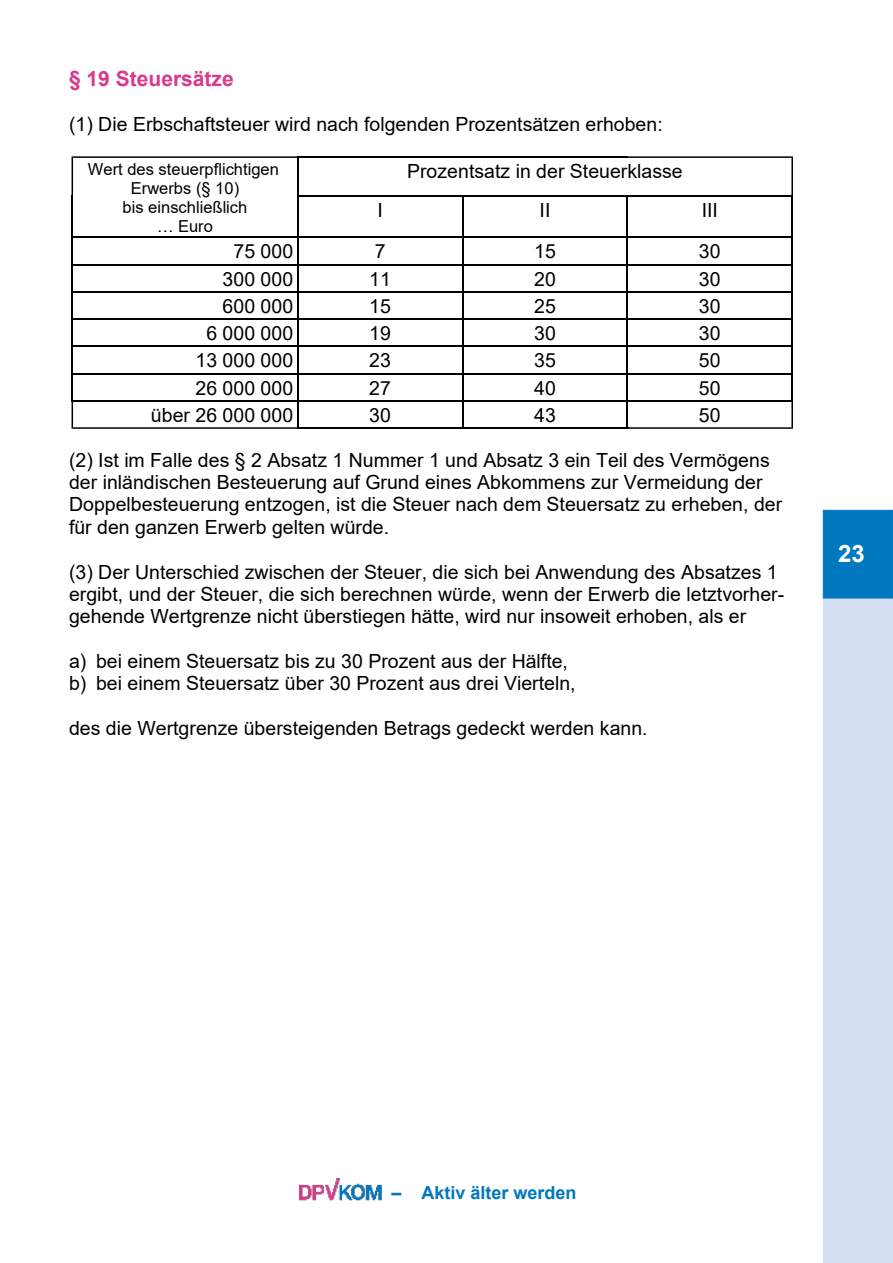
<style>
.page{position:relative;width:893px;height:1263px;background:#fff}
.page>*{position:absolute;margin:0;border:0;box-sizing:border-box;transform-origin:0 0}
.t1{font:700 24px "Arial";color:#fff}
.t2{font:700 21px "Arial";color:#d93a8c}
.t3{font:19.5px/22.4px "Arial";color:#000}
.t4{font:700 18px "Arial";color:#0078c0}
.t5{font:16.5px/18.9px "Arial";color:#000;text-align:center}
</style>
<div class="page">
<div style="left:823px;top:510px;width:70px;height:89px;background:#0078c0;border:1px solid #0078c0"></div>
<div style="left:823px;top:599px;width:70px;height:664px;background:#d3e0f4"></div>
<img style="left:299px;top:1179px;width:83px;height:21px">
<hr style="left:297px;top:156px;width:166px;height:2px;background:#000">
<hr style="left:463px;top:156px;width:164px;height:2px;background:#000">
<hr style="left:297px;top:195px;width:166px;height:2px;background:#000">
<hr style="left:462px;top:195px;width:166px;height:2px;background:#000">
<hr style="left:297px;top:237px;width:166px;height:1px;background:#000">
<hr style="left:462px;top:237px;width:166px;height:1px;background:#000">
<hr style="left:297px;top:264px;width:166px;height:1px;background:#000">
<hr style="left:462px;top:264px;width:166px;height:1px;background:#000">
<hr style="left:297px;top:291px;width:166px;height:2px;background:#000">
<hr style="left:462px;top:291px;width:166px;height:2px;background:#000">
<hr style="left:297px;top:318px;width:166px;height:2px;background:#000">
<hr style="left:462px;top:318px;width:166px;height:2px;background:#000">
<hr style="left:297px;top:346px;width:166px;height:1px;background:#000">
<hr style="left:462px;top:346px;width:166px;height:1px;background:#000">
<hr style="left:297px;top:373px;width:166px;height:1px;background:#000">
<hr style="left:462px;top:373px;width:166px;height:1px;background:#000">
<hr style="left:297px;top:400px;width:166px;height:2px;background:#000">
<hr style="left:462px;top:400px;width:166px;height:2px;background:#000">
<hr style="left:297px;top:427px;width:166px;height:2px;background:#000">
<hr style="left:462px;top:427px;width:166px;height:2px;background:#000">
<svg style="left:72px;top:156px;width:225px;height:40px"></svg>
<hr style="left:72px;top:196px;width:1px;height:42px;background:#000">
<hr style="left:297px;top:156px;width:1px;height:41px;background:#000">
<hr style="left:297px;top:195px;width:1px;height:43px;background:#000">
<svg style="left:72px;top:237px;width:226px;height:192px"></svg>
<hr style="left:462px;top:195px;width:1px;height:43px;background:#000">
<svg style="left:462px;top:238px;width:1px;height:189px"></svg>
<hr style="left:627px;top:195px;width:1px;height:43px;background:#000">
<svg style="left:627px;top:156px;width:166px;height:41px"></svg>
<hr style="left:791px;top:195px;width:2px;height:43px;background:#000">
<svg style="left:627px;top:237px;width:166px;height:192px"></svg>
<p class="t2" style="left:69px;top:71px;width:166px">§ 19 Steuersätze</p>
<p class="t3" style="left:69px;top:115px;width:595px">(1) Die Erbschaftsteuer wird nach folgenden Prozentsätzen erhoben:</p>
<p class="t5" style="left:88px;top:161px;width:192px">Wert des steuerpflichtigen<br>Erwerbs (§ 10)<br>bis einschließlich<br>… Euro</p>
<p class="t3" style="left:407px;top:162px;width:277px">Prozentsatz in der Steuerklasse</p>
<p class="t3" style="left:377px;top:201px;width:7px">I</p>
<p class="t3" style="left:540px;top:201px;width:12px">II</p>
<p class="t3" style="left:702px;top:201px;width:18px">III</p>
<p class="t3" style="left:233px;top:242px;width:61px">75 000</p>
<p class="t3" style="left:375px;top:242px;width:12px">7</p>
<p class="t3" style="left:534px;top:242px;width:23px">15</p>
<p class="t3" style="left:699px;top:242px;width:23px">30</p>
<p class="t3" style="left:223px;top:269px;width:72px">300 000</p>
<p class="t3" style="left:369px;top:269px;width:23px">11</p>
<p class="t3" style="left:534px;top:269px;width:23px">20</p>
<p class="t3" style="left:699px;top:269px;width:23px">30</p>
<p class="t3" style="left:223px;top:297px;width:72px">600 000</p>
<p class="t3" style="left:369px;top:297px;width:23px">15</p>
<p class="t3" style="left:534px;top:297px;width:23px">25</p>
<p class="t3" style="left:699px;top:297px;width:23px">30</p>
<p class="t3" style="left:206px;top:324px;width:88px">6 000 000</p>
<p class="t3" style="left:369px;top:324px;width:23px">19</p>
<p class="t3" style="left:534px;top:324px;width:23px">30</p>
<p class="t3" style="left:699px;top:324px;width:23px">30</p>
<p class="t3" style="left:195px;top:351px;width:99px">13 000 000</p>
<p class="t3" style="left:369px;top:351px;width:23px">23</p>
<p class="t3" style="left:534px;top:351px;width:23px">35</p>
<p class="t3" style="left:699px;top:351px;width:23px">50</p>
<p class="t3" style="left:195px;top:378px;width:99px">26 000 000</p>
<p class="t3" style="left:369px;top:378px;width:23px">27</p>
<p class="t3" style="left:534px;top:378px;width:23px">40</p>
<p class="t3" style="left:699px;top:378px;width:23px">50</p>
<p class="t3" style="left:151px;top:406px;width:144px">über 26 000 000</p>
<p class="t3" style="left:369px;top:406px;width:23px">30</p>
<p class="t3" style="left:534px;top:406px;width:23px">43</p>
<p class="t3" style="left:699px;top:406px;width:23px">50</p>
<p class="t3" style="left:69px;top:450px;width:715px">(2) Ist im Falle des § 2 Absatz 1 Nummer 1 und Absatz 3 ein Teil des Vermögens der inländischen Besteuerung auf Grund eines Abkommens zur Vermeidung der Doppelbesteuerung entzogen, ist die Steuer nach dem Steuersatz zu erheben, der für den ganzen Erwerb gelten würde.</p>
<p class="t3" style="left:69px;top:562px;width:717px">(3) Der Unterschied zwischen der Steuer, die sich bei Anwendung des Absatzes 1 ergibt, und der Steuer, die sich berechnen würde, wenn der Erwerb die letztvorher&shy;gehende Wertgrenze nicht überstiegen hätte, wird nur insoweit erhoben, als er</p>
<p class="t3" style="left:69px;top:652px;width:508px">a) bei einem Steuersatz bis zu 30 Prozent aus der Hälfte, b) bei einem Steuersatz über 30 Prozent aus drei Vierteln,</p>
<p class="t3" style="left:69px;top:719px;width:580px">des die Wertgrenze übersteigenden Betrags gedeckt werden kann.</p>
<p class="t1" style="left:838px;top:544px;width:28px">23</p>
<p class="t4" style="left:391px;top:1186px;width:187px">– Aktiv älter werden</p>
</div>
